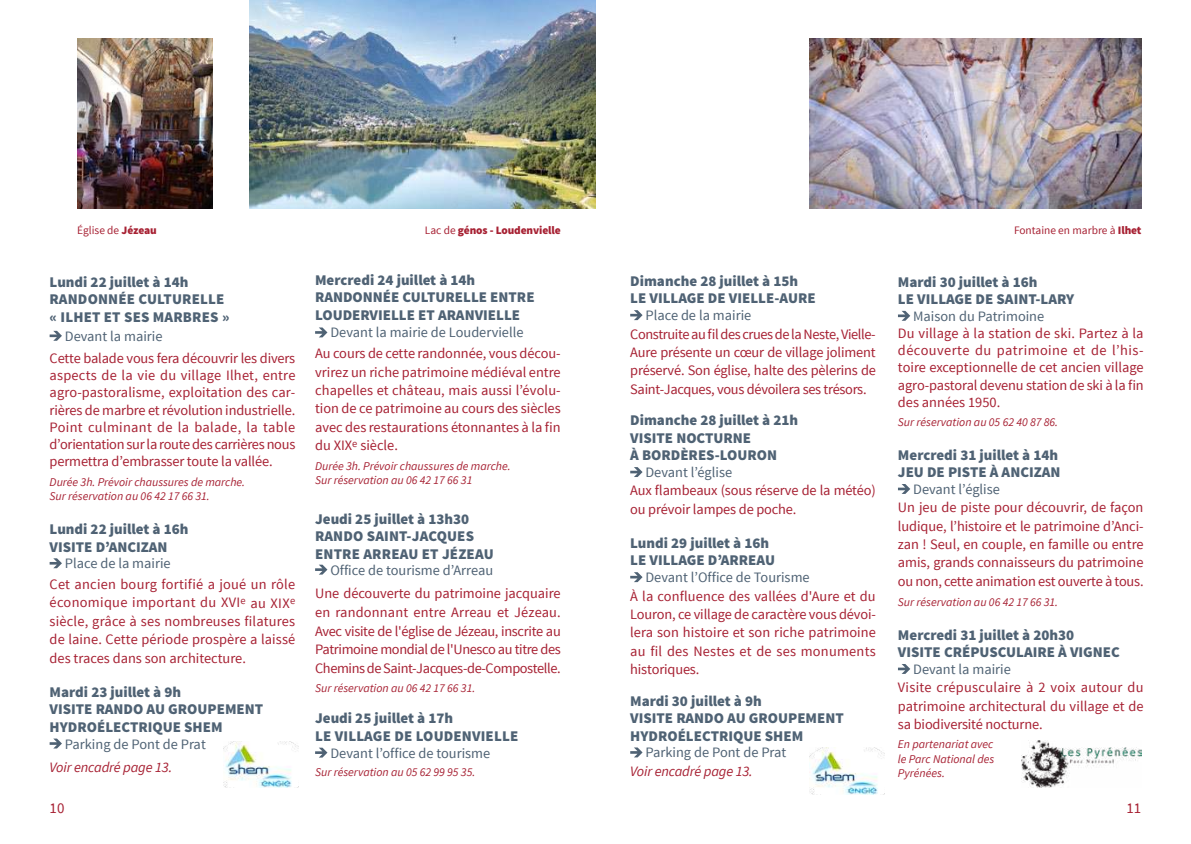
<style>
.page{position:relative;width:1191px;height:844px;background:#fff}
.page>*{position:absolute;margin:0;border:0;box-sizing:border-box;transform-origin:0 0}
.t1{font:900 14.88px/17.5px "Source Sans Pro";color:#4f6274}
.t2{font:14.88px "Source Sans Pro";color:#a72133}
.t3{font:14.35px/18.4px "Source Sans Pro";letter-spacing:-.01em;color:#a72133;text-align:justify}
.t4{font:14.35px "Source Sans Pro";color:#4f6274}
.t5{font:italic 14.35px "Source Sans Pro";letter-spacing:-.01em;color:#a72133}
.t6{font:italic 11.9px/14.3px "Source Sans Pro";color:#a72133}
.t7{font:11.38px "Source Sans Pro";color:#a72133}
.t8{font:900 11.38px "Source Sans Pro";letter-spacing:-.01em;color:#a72133}
.s1{font-weight:900}
.s2{font-weight:400}
</style>
<div class="page">
<img style="left:250px;top:0;width:345px;height:208px">
<svg style="left:50px;top:331px;width:12px;height:10px"></svg>
<svg style="left:50px;top:558px;width:12px;height:10px"></svg>
<svg style="left:50px;top:738px;width:12px;height:10px"></svg>
<svg style="left:315px;top:327px;width:12px;height:10px"></svg>
<svg style="left:315px;top:564px;width:12px;height:10px"></svg>
<svg style="left:315px;top:747px;width:12px;height:10px"></svg>
<img style="left:77px;top:38px;width:136px;height:170px">
<svg style="left:630px;top:310px;width:12px;height:10px"></svg>
<svg style="left:630px;top:467px;width:12px;height:10px"></svg>
<svg style="left:630px;top:572px;width:12px;height:10px"></svg>
<svg style="left:630px;top:747px;width:12px;height:10px"></svg>
<svg style="left:898px;top:311px;width:12px;height:10px"></svg>
<svg style="left:898px;top:484px;width:12px;height:10px"></svg>
<svg style="left:898px;top:664px;width:12px;height:9px"></svg>
<img style="left:810px;top:38px;width:331px;height:170px">
<img style="left:810px;top:747px;width:74px;height:47px">
<img style="left:1021px;top:740px;width:120px;height:47px">
<img style="left:223px;top:741px;width:75px;height:46px">
<p class="t7" style="left:77px;top:225px;width:81px">Église de <span class="s1">Jézeau</span></p>
<p class="t8" style="left:425px;top:224px;width:137px"><span class="s2">Lac de</span> génos - Loudenvielle</p>
<p class="t7" style="left:1014px;top:225px;width:129px">Fontaine en marbre à <span class="s1">Ilhet</span></p>
<p class="t1" style="left:50px;top:273px;width:181px">Lundi 22 juillet à 14h<br>RANDONNÉE CULTURELLE « ILHET ET SES MARBRES »</p>
<p class="t4" style="left:65px;top:329px;width:99px">Devant la mairie</p>
<p class="t3" style="left:50px;top:350px;width:247px;line-height:17.2px">Cette balade vous fera découvrir les divers aspects de la vie du village Ilhet, entre agro-pastoralisme, exploitation des car&shy;rières de marbre et révolution industrielle.<br>Point culminant de la balade, la table d’orientation sur la route des carrières nous permettra d’embrasser toute la vallée.</p>
<p class="t6" style="left:50px;top:475px;width:197px">Durée 3h. Prévoir chaussures de marche.<br>Sur réservation au 06 42 17 66 31.</p>
<p class="t1" style="left:50px;top:520px;width:140px">Lundi 22 juillet à 16h<br>VISITE D’ANCIZAN</p>
<p class="t4" style="left:65px;top:556px;width:107px">Place de la mairie</p>
<p class="t3" style="left:50px;top:575px;width:247px">Cet ancien bourg fortifié a joué un rôle économique important du XVI<sup>e</sup> au XIX<sup>e </sup>siècle, grâce à ses nombreuses filatures de laine. Cette période prospère a laissé des traces dans son architecture.</p>
<p class="t1" style="left:50px;top:683px;width:215px">Mardi 23 juillet à 9h<br>VISITE RANDO AU GROUPEMENT<br>HYDROÉLECTRIQUE SHEM</p>
<p class="t4" style="left:65px;top:736px;width:142px">Parking de Pont de Prat</p>
<p class="t5" style="left:50px;top:761px;width:124px">Voir encadré page 13.</p>
<p class="t1" style="left:315px;top:271px;width:221px">Mercredi 24 juillet à 14h<br>RANDONNÉE CULTURELLE ENTRE<br>LOUDERVIELLE ET ARANVIELLE</p>
<p class="t4" style="left:330px;top:325px;width:195px">Devant la mairie de Loudervielle</p>
<p class="t3" style="left:315px;top:345px;width:247px">Au cours de cette randonnée, vous décou&shy;vrirez un riche patrimoine médiéval entre chapelles et château, mais aussi l’évolu&shy;tion de ce patrimoine au cours des siècles avec des restaurations étonnantes à la fin du XIX<sup>e</sup> siècle.</p>
<p class="t6" style="left:315px;top:459px;width:197px">Durée 3h. Prévoir chaussures de marche.<br>Sur réservation au 06 42 17 66 31</p>
<p class="t1" style="left:315px;top:510px;width:180px">Jeudi 25 juillet à 13h30<br>RANDO SAINT-JACQUES<br>ENTRE ARREAU ET JÉZEAU</p>
<p class="t4" style="left:330px;top:562px;width:164px">Office de tourisme d’Arreau</p>
<p class="t3" style="left:315px;top:584px;width:247px;line-height:18.9px">Une découverte du patrimoine jacquaire en randonnant entre Arreau et Jézeau.<br>Avec visite de l'église de Jézeau, inscrite au Patrimoine mondial de l'Unesco au titre des Chemins de Saint-Jacques-de-Compostelle.</p>
<p class="t6" style="left:315px;top:681px;width:162px">Sur réservation au 06 42 17 66 31.</p>
<p class="t1" style="left:315px;top:710px;width:205px">Jeudi 25 juillet à 17h<br>LE VILLAGE DE LOUDENVIELLE</p>
<p class="t4" style="left:330px;top:745px;width:161px">Devant l’office de tourisme</p>
<p class="t6" style="left:315px;top:765px;width:162px">Sur réservation au 05 62 99 95 35.</p>
<p class="t1" style="left:630px;top:272px;width:187px">Dimanche 28 juillet à 15h<br>LE VILLAGE DE VIELLE-AURE</p>
<p class="t4" style="left:645px;top:308px;width:107px">Place de la mairie</p>
<p class="t3" style="left:630px;top:325px;width:247px">Construite au fil des crues de la Neste, Vielle-Aure présente un cœur de village joliment préservé. Son église, halte des pèlerins de Saint-Jacques, vous dévoilera ses trésors.</p>
<p class="t1" style="left:630px;top:412px;width:169px">Dimanche 28 juillet à 21h<br>VISITE NOCTURNE<br>À BORDÈRES-LOURON</p>
<p class="t4" style="left:645px;top:465px;width:88px">Devant l’église</p>
<p class="t3" style="left:630px;top:481px;width:247px">Aux flambeaux (sous réserve de la météo) ou prévoir lampes de poche.</p>
<p class="t1" style="left:630px;top:534px;width:146px">Lundi 29 juillet à 16h<br>LE VILLAGE D’ARREAU</p>
<p class="t4" style="left:645px;top:570px;width:166px">Devant l’Office de Tourisme</p>
<p class="t3" style="left:630px;top:587px;width:247px">À la confluence des vallées d'Aure et du Louron, ce village de caractère vous dévoi&shy;lera son histoire et son riche patrimoine au fil des Nestes et de ses monuments historiques.</p>
<p class="t1" style="left:630px;top:692px;width:215px">Mardi 30 juillet à 9h<br>VISITE RANDO AU GROUPEMENT<br>HYDROÉLECTRIQUE SHEM</p>
<p class="t4" style="left:645px;top:745px;width:142px">Parking de Pont de Prat</p>
<p class="t5" style="left:630px;top:765px;width:124px">Voir encadré page 13.</p>
<p class="t1" style="left:898px;top:273px;width:178px">Mardi 30 juillet à 16h<br>LE VILLAGE DE SAINT-LARY</p>
<p class="t4" style="left:913px;top:309px;width:133px">Maison du Patrimoine</p>
<p class="t3" style="left:898px;top:325px;width:247px;line-height:17.3px">Du village à la station de ski. Partez à la découverte du patrimoine et de l’his&shy;toire exceptionnelle de cet ancien village agro-pastoral devenu station de ski à la fin des années 1950.</p>
<p class="t6" style="left:898px;top:415px;width:162px">Sur réservation au 05 62 40 87 86.</p>
<p class="t1" style="left:898px;top:446px;width:164px">Mercredi 31 juillet à 14h<br>JEU DE PISTE À ANCIZAN</p>
<p class="t4" style="left:913px;top:482px;width:88px">Devant l’église</p>
<p class="t3" style="left:898px;top:498px;width:247px">Un jeu de piste pour découvrir, de façon ludique, l’histoire et le patrimoine d’Anci&shy;zan ! Seul, en couple, en famille ou entre amis, grands connaisseurs du patrimoine ou non, cette animation est ouverte à tous.</p>
<p class="t6" style="left:898px;top:595px;width:162px">Sur réservation au 06 42 17 66 31.</p>
<p class="t1" style="left:898px;top:626px;width:223px">Mercredi 31 juillet à 20h30<br>VISITE CRÉPUSCULAIRE À VIGNEC</p>
<p class="t4" style="left:913px;top:662px;width:99px">Devant la mairie</p>
<p class="t3" style="left:898px;top:678px;width:247px">Visite crépusculaire à 2 voix autour du patrimoine architectural du village et de sa biodiversité nocturne.</p>
<p class="t6" style="left:898px;top:738px;width:98px;text-align:justify">En partenariat avec le Parc National des Pyrénées.</p>
<p class="t2" style="left:50px;top:800px;width:16px">10</p>
<p class="t2" style="left:1126px;top:800px;width:16px">11</p>
</div>
